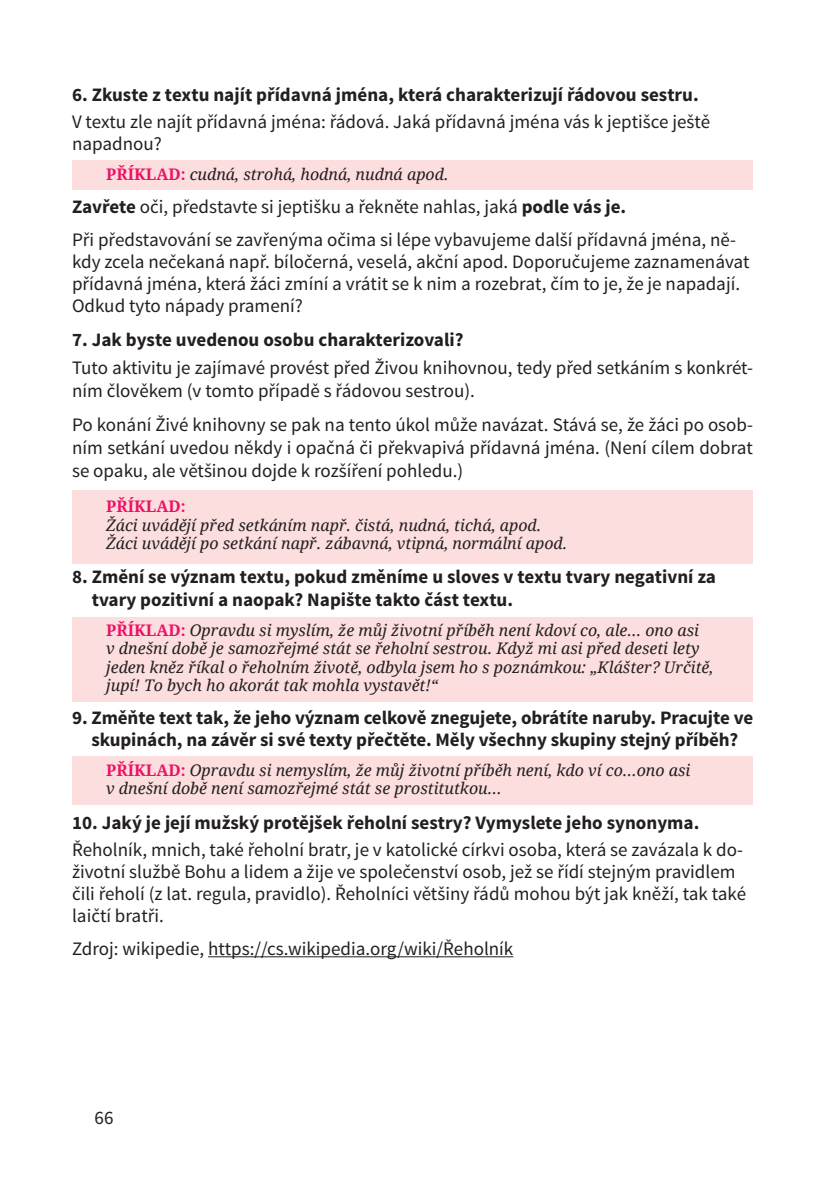
<style>
.page{position:relative;width:840px;height:1191px;background:#fff}
.page>*{position:absolute;margin:0;border:0;box-sizing:border-box;transform-origin:0 0}
.t1{font:19px/21.8px "Source Sans Pro";color:#231f20}
.t2{font:700 19px/22.8px "Source Sans Pro";color:#231f20}
.t3{font:italic 16px/18.4px "Droid Serif";color:#231f20}
.t4{font:700 16px "Droid Serif";color:#ec1165}
.s1{font-weight:700;font-style:normal;color:#ec1165}
.s2{font-weight:700}
</style>
<div class="page">
<div style="left:72px;top:160px;width:680px;height:30px;background:#fcdedf"></div>
<div style="left:72px;top:490px;width:680px;height:74px;background:#fcdedf"></div>
<div style="left:72px;top:617px;width:680px;height:85px;background:#fcdedf"></div>
<div style="left:72px;top:756px;width:680px;height:48px;background:#fcdedf"></div>
<hr style="left:208px;top:956px;width:305px;height:1px;background:#231f20">
<p class="t2" style="left:72px;top:84px;width:627px">6. Zkuste z textu najít přídavná jména, která charakterizují řádovou sestru.</p>
<p class="t1" style="left:72px;top:111px;width:639px">V textu zle najít přídavná jména: řádová. Jaká přídavná jména vás k jeptišce ještě napadnou?</p>
<p class="t3" style="left:106px;top:164px;width:344px"><span class="s1">PŘÍKLAD:</span> cudná, strohá, hodná, nudná apod.</p>
<p class="t1" style="left:72px;top:190px;width:665px;line-height:33.2px"><span class="s2">Zavřete</span> oči, představte si jeptišku a řekněte nahlas, jaká <span class="s2">podle vás je.<br></span>Při představování se zavřenýma očima si lépe vybavujeme další přídavná jména, ně-</p>
<p class="t1" style="left:72px;top:251px;width:678px">kdy zcela nečekaná např. bíločerná, veselá, akční apod. Doporučujeme zaznamenávat přídavná jména, která žáci zmíní a vrátit se k nim a rozebrat, čím to je, že je napadají.<br>Odkud tyto nápady pramení?</p>
<p class="t2" style="left:72px;top:329px;width:393px">7. Jak byste uvedenou osobu charakterizovali?</p>
<p class="t1" style="left:72px;top:357px;width:682px;line-height:22.8px">Tuto aktivitu je zajímavé provést před Živou knihovnou, tedy před setkáním s konkrét&shy;ním člověkem (v tomto případě s řádovou sestrou).</p>
<p class="t1" style="left:72px;top:414px;width:682px;line-height:22.8px;text-align:justify">Po konání Živé knihovny se pak na tento úkol může navázat. Stává se, že žáci po osob&shy;ním setkání uvedou někdy i opačná či překvapivá přídavná jména. (Není cílem dobrat se opaku, ale většinou dojde k rozšíření pohledu.)</p>
<p class="t4" style="left:106px;top:495px;width:81px">PŘÍKLAD:</p>
<p class="t3" style="left:106px;top:515px;width:462px">Žáci uvádějí před setkáním např. čistá, nudná, tichá, apod.<br>Žáci uvádějí po setkání např. zábavná, vtipná, normální apod.</p>
<p class="t2" style="left:92px;top:566px;width:625px;text-indent:-20px">8. Změní se význam textu, pokud změníme u sloves v textu tvary negativní za tvary pozitivní a naopak? Napište takto část textu.</p>
<p class="t3" style="left:106px;top:620px;width:608px"><span class="s1">PŘÍKLAD:</span> Opravdu si myslím, že můj životní příběh není kdoví co, ale… ono asi<br>v dnešní době je samozřejmé stát se řeholní sestrou. Když mi asi před deseti lety jeden kněz říkal o řeholním životě, odbyla jsem ho s poznámkou: „Klášter? Určitě, jupí! To bych ho akorát tak mohla vystavět!“</p>
<p class="t2" style="left:72px;top:708px;width:682px;line-height:21.8px;text-align:center">9. Změňte text tak, že jeho význam celkově znegujete, obrátíte naruby. Pracujte ve skupinách, na závěr si své texty přečtěte. Měly všechny skupiny stejný příběh?</p>
<p class="t3" style="left:106px;top:760px;width:585px"><span class="s1">PŘÍKLAD:</span> Opravdu si nemyslím, že můj životní příběh není, kdo ví co...ono asi v dnešní době není samozřejmé stát se prostitutkou...</p>
<p class="t2" style="left:72px;top:811px;width:628px">10. Jaký je její mužský protějšek řeholní sestry? Vymyslete jeho synonyma.</p>
<p class="t1" style="left:72px;top:839px;width:675px">Řeholník, mnich, také řeholní bratr, je v katolické církvi osoba, která se zavázala k do&shy;životní službě Bohu a lidem a žije ve společenství osob, jež se řídí stejným pravidlem čili řeholí (z lat. regula, pravidlo). Řeholníci většiny řádů mohou být jak kněží, tak také laičtí bratři.</p>
<p class="t1" style="left:72px;top:938px;width:442px">Zdroj: wikipedie, https://cs.wikipedia.org/wiki/Řeholník</p>
<p class="t1" style="left:94px;top:1107px;width:20px">66</p>
</div>
